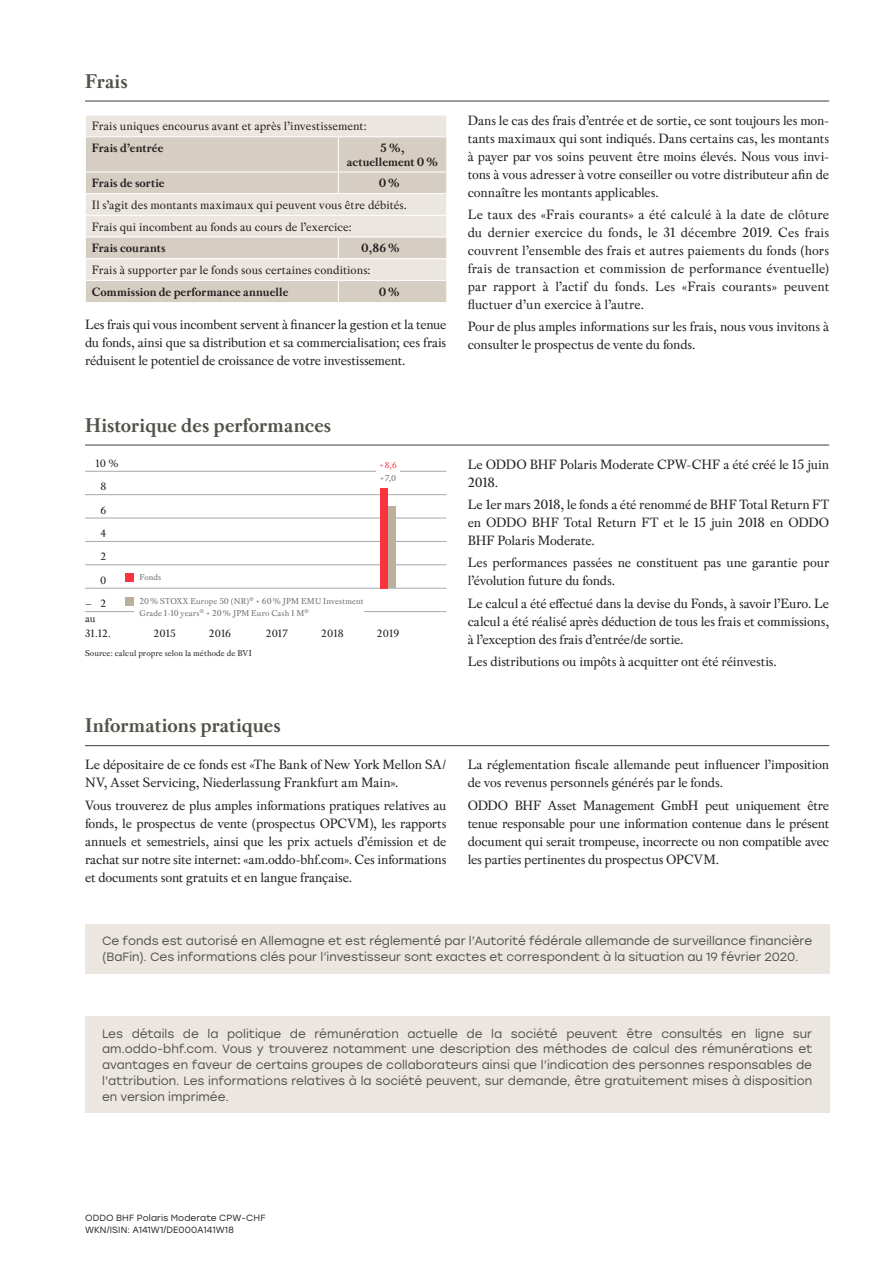
<style>
.page{position:relative;width:893px;height:1263px;background:#fff}
.page>*{position:absolute;margin:0;border:0;box-sizing:border-box;transform-origin:0 0}
.t1{font:700 21px "Pradell";color:#53524a}
.t2{font:14.25px/18px "Pradell";letter-spacing:-.01em;color:#231f20;text-align:justify}
.t3{font:12.75px/21.8px "Pradell";letter-spacing:.005em;color:#231f20}
.t4{font:700 12.75px/13.5px "Pradell";letter-spacing:.005em;color:#231f20;text-align:center}
.t5{font:12px/15.8px "Stolzl";color:#53524a}
.t6{font:11.25px/23.4px "Pradell";letter-spacing:.015em;color:#231f20}
.t7{font:9px/12px "Pradell";letter-spacing:.015em;color:#6c6d70}
.t8{font:9px/12px "Stolzl";letter-spacing:.01em;color:#231f20}
.t9{font:9px "Pradell";letter-spacing:.01em;color:#231f20}
.t10{font:9px "Pradell";color:#fb333e}
</style>
<div class="page">
<div style="left:86px;top:116px;width:360px;height:20px;background:#ece6e1"></div>
<svg style="left:86px;top:137px;width:360px;height:165px;fill:#d7cec3"></svg>
<svg style="left:446px;top:172px;width:1px;height:130px"></svg>
<hr style="left:338px;top:137px;width:1px;height:35px;background:#fff">
<hr style="left:86px;top:172px;width:252px;height:1px;background:#fff">
<hr style="left:338px;top:172px;width:108px;height:1px;background:#fff">
<svg style="left:338px;top:172px;width:1px;height:21px"></svg>
<hr style="left:86px;top:193px;width:252px;height:1px;background:#fff">
<hr style="left:338px;top:193px;width:108px;height:1px;background:#fff">
<hr style="left:86px;top:215px;width:252px;height:1px;background:#fff">
<hr style="left:338px;top:215px;width:108px;height:1px;background:#fff">
<hr style="left:86px;top:237px;width:252px;height:1px;background:#fff">
<hr style="left:338px;top:237px;width:108px;height:1px;background:#fff">
<svg style="left:338px;top:237px;width:1px;height:21px"></svg>
<hr style="left:86px;top:258px;width:252px;height:1px;background:#fff">
<hr style="left:338px;top:258px;width:108px;height:1px;background:#fff">
<hr style="left:86px;top:280px;width:252px;height:1px;background:#fff">
<hr style="left:338px;top:280px;width:108px;height:1px;background:#fff">
<svg style="left:338px;top:281px;width:1px;height:21px"></svg>
<hr style="left:85px;top:100px;width:744px;height:2px;background:#53524a">
<hr style="left:85px;top:745px;width:744px;height:1px;background:#53524a">
<div style="left:85px;top:924px;width:744px;height:50px;background:#ece6e1"></div>
<div style="left:85px;top:1016px;width:744px;height:97px;background:#ece6e1"></div>
<hr style="left:85px;top:444px;width:744px;height:2px;background:#53524a">
<hr style="left:85px;top:471px;width:361px;height:1px;background:#a8a9ad">
<hr style="left:85px;top:494px;width:361px;height:1px;background:#a8a9ad">
<hr style="left:85px;top:518px;width:361px;height:1px;background:#a8a9ad">
<hr style="left:85px;top:541px;width:361px;height:1px;background:#a8a9ad">
<hr style="left:85px;top:564px;width:361px;height:1px;background:#a8a9ad">
<hr style="left:85px;top:588px;width:361px;height:1px;background:#a8a9ad">
<hr style="left:85px;top:611px;width:361px;height:1px;background:#a8a9ad">
<div style="left:381px;top:488px;width:7px;height:100px;background:#fb333e"></div>
<div style="left:388px;top:506px;width:8px;height:82px;background:#bbaf9d"></div>
<div style="left:134px;top:597px;width:13px;height:21px;background:#fff"></div>
<div style="left:139px;top:598px;width:225px;height:17px;background:#fff"></div>
<div style="left:125px;top:573px;width:9px;height:9px;background:#fb333e"></div>
<div style="left:125px;top:597px;width:9px;height:8px;background:#bbaf9d"></div>
<div style="left:376px;top:462px;width:24px;height:13px;background:#fff"></div>
<h1 class="t1" style="left:85px;top:68px;width:44px">Frais</h1>
<p class="t3" style="left:92px;top:115px;width:277px">Frais uniques encourus avant et après l’investissement:</p>
<p class="t4" style="left:92px;top:141px;width:73px">Frais d’entrée</p>
<p class="t4" style="left:347px;top:141px;width:93px">5%, actuellement 0%</p>
<p class="t4" style="left:92px;top:176px;width:74px">Frais de sortie</p>
<p class="t4" style="left:379px;top:176px;width:23px">0%</p>
<p class="t3" style="left:92px;top:194px;width:317px">Il s’agit des montants maximaux qui peuvent vous être débités.<br>Frais qui incombent au fonds au cours de l’exercice:</p>
<p class="t4" style="left:92px;top:241px;width:75px">Frais courants</p>
<p class="t4" style="left:361px;top:241px;width:40px">0,86%</p>
<p class="t3" style="left:92px;top:259px;width:280px">Frais à supporter par le fonds sous certaines conditions:</p>
<p class="t4" style="left:92px;top:285px;width:198px">Commission de performance annuelle</p>
<p class="t4" style="left:379px;top:285px;width:23px">0%</p>
<p class="t2" style="left:85px;top:315px;width:363px">Les frais qui vous incombent servent à financer la gestion et la tenue du fonds, ainsi que sa distribution et sa commercialisation; ces frais réduisent le potentiel de croissance de votre investissement.</p>
<p class="t2" style="left:468px;top:111px;width:363px">Dans le cas des frais d’entrée et de sortie, ce sont toujours les mon&shy;tants maximaux qui sont indiqués. Dans certains cas, les montants à payer par vos soins peuvent être moins élevés. Nous vous invi&shy;tons à vous adresser à votre conseiller ou votre distributeur afin de connaître les montants applicables.</p>
<p class="t2" style="left:468px;top:205px;width:363px">Le taux des «Frais courants» a été calculé à la date de clôture du dernier exercice du fonds, le 31 décembre 2019. Ces frais couvrent l’ensemble des frais et autres paiements du fonds (hors frais de transaction et commission de performance éventuelle) par rapport à l’actif du fonds. Les «Frais courants» peuvent fluctuer d’un exercice à l’autre.</p>
<p class="t2" style="left:468px;top:317px;width:363px">Pour de plus amples informations sur les frais, nous vous invitons à consulter le prospectus de vente du fonds.</p>
<h1 class="t1" style="left:85px;top:412px;width:248px">Historique des performances</h1>
<p class="t6" style="left:100px;top:451px;width:20px;text-indent:-5px">10%<br>8<br>6<br>4<br>2<br>0</p>
<p class="t6" style="left:85px;top:596px;width:27px;line-height:14.9px">– 2 au<br>31.12.</p>
<p class="t9" style="left:85px;top:648px;width:168px">Source: calcul propre selon la méthode de BVI</p>
<p class="t10" style="left:380px;top:460px;width:19px">+8,6</p>
<p class="t2" style="left:468px;top:455px;width:363px">Le ODDO BHF Polaris Moderate CPW-CHF a été créé le 15 juin<br>2018.</p>
<p class="t2" style="left:468px;top:495px;width:363px">Le 1er mars 2018, le fonds a été renommé de BHF Total Return FT en ODDO BHF Total Return FT et le 15 juin 2018 en ODDO BHF Polaris Moderate.</p>
<p class="t2" style="left:468px;top:553px;width:363px">Les performances passées ne constituent pas une garantie pour l’évolution future du fonds.</p>
<p class="t2" style="left:468px;top:594px;width:363px">Le calcul a été effectué dans la devise du Fonds, à savoir l’Euro. Le calcul a été réalisé après déduction de tous les frais et commissions, à l’exception des frais d’entrée/de sortie.</p>
<p class="t2" style="left:468px;top:652px;width:311px">Les distributions ou impôts à acquitter ont été réinvestis.</p>
<p class="t7" style="left:380px;top:472px;width:18px">+7,0</p>
<p class="t7" style="left:139px;top:571px;width:23px">Fonds</p>
<p class="t7" style="left:139px;top:594px;width:226px">20% STOXX Europe 50 (NR)<sup>®</sup> + 60% JPM EMU Investment<br>Grade 1-10 years<sup>®</sup> + 20% JPM Euro Cash 1 M<sup>®</sup></p>
<p class="t6" style="left:153px;top:621px;width:24px">2015</p>
<p class="t6" style="left:209px;top:621px;width:24px">2016</p>
<p class="t6" style="left:266px;top:621px;width:24px">2017</p>
<p class="t6" style="left:321px;top:621px;width:24px">2018</p>
<p class="t6" style="left:377px;top:621px;width:24px">2019</p>
<h1 class="t1" style="left:85px;top:713px;width:197px">Informations pratiques</h1>
<p class="t2" style="left:85px;top:755px;width:363px">Le dépositaire de ce fonds est «The Bank of New York Mellon SA/<br>NV, Asset Servicing, Niederlassung Frankfurt am Main».</p>
<p class="t2" style="left:85px;top:796px;width:363px">Vous trouverez de plus amples informations pratiques relatives au fonds, le prospectus de vente (prospectus OPCVM), les rapports annuels et semestriels, ainsi que les prix actuels d’émission et de rachat sur notre site internet: «am.oddo-bhf.com». Ces informations et documents sont gratuits et en langue française.</p>
<p class="t2" style="left:468px;top:755px;width:363px">La réglementation fiscale allemande peut influencer l’imposition de vos revenus personnels générés par le fonds.</p>
<p class="t2" style="left:468px;top:796px;width:363px">ODDO BHF Asset Management GmbH peut uniquement être tenue responsable pour une information contenue dans le présent document qui serait trompeuse, incorrecte ou non compatible avec les parties pertinentes du prospectus OPCVM.</p>
<p class="t5" style="left:102px;top:933px;width:712px">Ce fonds est autorisé en Allemagne et est réglementé par l’Autorité fédérale allemande de surveillance financière (BaFin). Ces informations clés pour l’investisseur sont exactes et correspondent à la situation au 19 février 2020.</p>
<p class="t5" style="left:102px;top:1025px;width:712px;text-align:justify">Les détails de la politique de rémunération actuelle de la société peuvent être consultés en ligne sur am.oddo-bhf.com. Vous y trouverez notamment une description des méthodes de calcul des rémunérations et avantages en faveur de certains groupes de collaborateurs ainsi que l’indication des personnes responsables de l’attribution. Les informations relatives à la société peuvent, sur demande, être gratuitement mises à disposition en version imprimée.</p>
<p class="t8" style="left:85px;top:1212px;width:182px">ODDO BHF Polaris Moderate CPW-CHF<br>WKN/ISIN: A141W1/DE000A141W18</p>
</div>
